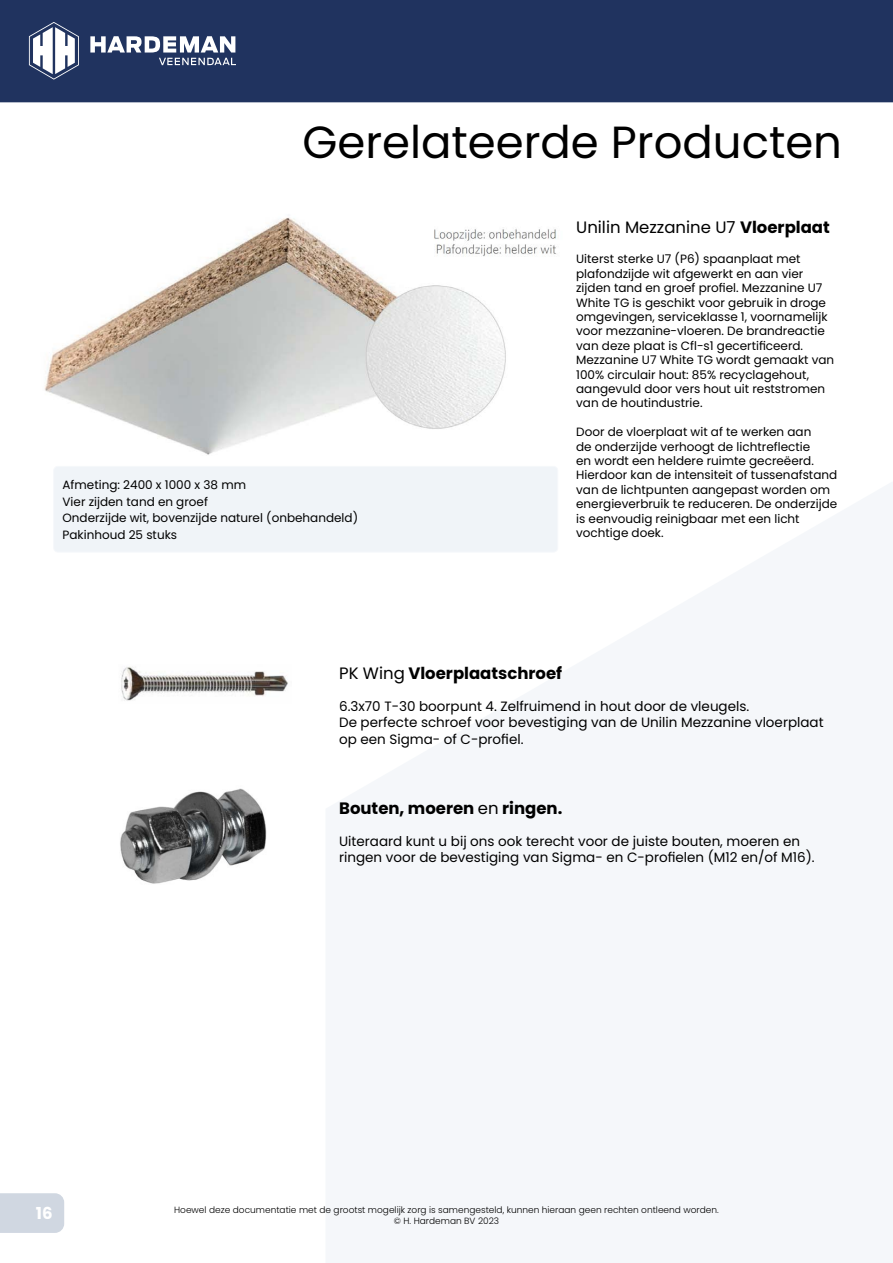
<style>
.page{position:relative;width:893px;height:1263px;background:#fff}
.page>*{position:absolute;margin:0;border:0;box-sizing:border-box;transform-origin:0 0}
.t1{font:45px "Poppins";color:#000}
.t2{font:700 16.5px "Poppins";color:#000}
.t3{font:16.5px "Poppins";color:#000}
.t4{font:700 16.5px "Poppins";color:#fff}
.t5{font:13.5px/16.2px "Poppins";color:#000}
.t6{font:12px/14.4px "Poppins";color:#000}
.t7{font:300 9px/10.8px "Poppins";color:#000;text-align:center}
.s1{font-weight:700}
.s2{font-weight:400}
</style>
<div class="page">
<img style="left:44px;top:217px;width:512px;height:238px">
<div style="left:54px;top:466px;width:504px;height:86px;background:#f0f4f8;border-radius:4px"></div>
<div style="left:53px;top:466px;width:505px;height:86px;border:1px solid #f6f8fb;border-radius:4px"></div>
<img style="left:120px;top:788px;width:147px;height:96px">
<img style="left:121px;top:666px;width:167px;height:35px">
<div style="left:0;top:0;width:893px;height:102px;background:#20335f"></div>
<svg style="left:29px;top:22px;width:50px;height:58px"></svg>
<svg style="left:90px;top:36px;width:146px;height:29px"></svg>
<div style="left:0;top:1193px;width:64px;height:40px;background:#d0d7e1"></div>
<h1 class="t1" style="left:302px;top:116px;width:541px">Gerelateerde Producten</h1>
<p class="t6" style="left:63px;top:477px;width:297px;line-height:16.5px">Afmeting: 2400 x 1000 x 38 mm<br>Vier zijden tand en groef<br>Onderzijde wit, bovenzijde naturel (onbehandeld)<br>Pakinhoud 25 stuks</p>
<h2 class="t3" style="left:576px;top:217px;width:255px">Unilin Mezzanine U7 <span class="s1">Vloerplaat</span></h2>
<p class="t6" style="left:576px;top:252px;width:260px">Uiterst sterke U7 (P6) spaanplaat met plafondzijde wit afgewerkt en aan vier zijden tand en groef profiel. Mezzanine U7<br>White TG is geschikt voor gebruik in droge omgevingen, serviceklasse 1, voornamelijk voor mezzanine-vloeren. De brandreactie van deze plaat is Cfl-s1 gecertificeerd.<br>Mezzanine U7 White TG wordt gemaakt van 100% circulair hout: 85% recyclagehout, aangevuld door vers hout uit reststromen van de houtindustrie.</p>
<p class="t6" style="left:576px;top:425px;width:263px">Door de vloerplaat wit af te werken aan<br>de onderzijde verhoogt de lichtreflectie<br>en wordt een heldere ruimte gecreëerd.<br>Hierdoor kan de intensiteit of tussenafstand van de lichtpunten aangepast worden om energieverbruik te reduceren. De onderzijde is eenvoudig reinigbaar met een licht vochtige doek.</p>
<h2 class="t2" style="left:339px;top:663px;width:225px"><span class="s2">PK Wing</span> Vloerplaatschroef</h2>
<p class="t5" style="left:339px;top:698px;width:486px">6.3x70 T-30 boorpunt 4. Zelfruimend in hout door de vleugels.<br>De perfecte schroef voor bevestiging van de Unilin Mezzanine vloerplaat op een Sigma- of C-profiel.</p>
<h2 class="t2" style="left:339px;top:798px;width:225px">Bouten, moeren <span class="s2">en</span> ringen.</h2>
<p class="t5" style="left:339px;top:833px;width:477px">Uiteraard kunt u bij ons ook terecht voor de juiste bouten, moeren en ringen voor de bevestiging van Sigma- en C-profielen (M12 en/of M16).</p>
<h2 class="t4" style="left:36px;top:1204px;width:18px">16</h2>
<p class="t7" style="left:174px;top:1204px;width:546px">Hoewel deze documentatie met de grootst mogelijk zorg is samengesteld, kunnen hieraan geen rechten ontleend worden. © H. Hardeman BV 2023</p>
</div>
